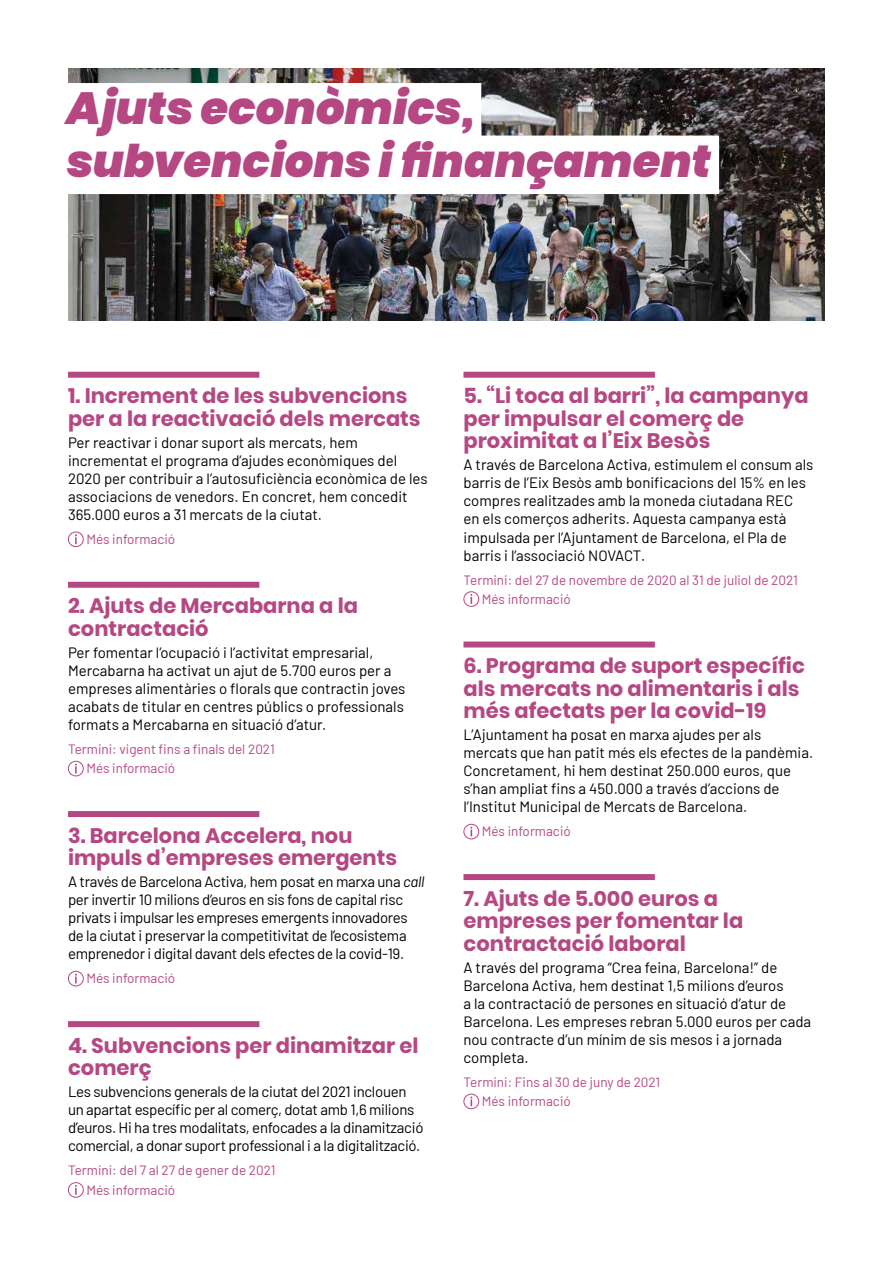
<style>
.page{position:relative;width:893px;height:1263px;background:#fff}
.page>*{position:absolute;margin:0;border:0;box-sizing:border-box;transform-origin:0 0}
.t1{font:italic 900 45px/52.5px "Poppins";color:#b54883}
.t2{font:700 21px/22.5px "Poppins";color:#b54883}
.t3{font:15px/18px "Barlow";color:#000}
.t4{font:15px/18px "Barlow";letter-spacing:-.02em;color:#000}
.t5{font:13.5px/19.2px "Barlow";color:#b54883}
.s1{font-style:italic}
</style>
<div class="page">
<img style="left:68px;top:68px;width:757px;height:252px">
<div style="left:67px;top:83px;width:414px;height:59px;background:#fff"></div>
<div style="left:67px;top:136px;width:652px;height:58px;background:#fff"></div>
<div style="left:68px;top:372px;width:191px;height:6px;background:#b54883"></div>
<div style="left:68px;top:582px;width:191px;height:6px;background:#b54883"></div>
<div style="left:68px;top:811px;width:191px;height:6px;background:#b54883"></div>
<div style="left:68px;top:1021px;width:191px;height:6px;background:#b54883"></div>
<div style="left:68px;top:532px;width:16px;height:15px;border:1px solid #b54883;border-radius:50%"></div>
<svg style="left:75px;top:534px;width:2px;height:10px"></svg>
<div style="left:68px;top:761px;width:16px;height:15px;border:1px solid #b54883;border-radius:50%"></div>
<svg style="left:75px;top:764px;width:2px;height:9px"></svg>
<div style="left:68px;top:971px;width:16px;height:15px;border:1px solid #b54883;border-radius:50%"></div>
<svg style="left:75px;top:974px;width:2px;height:9px"></svg>
<div style="left:68px;top:1182px;width:16px;height:16px;border:1px solid #b54883;border-radius:50%"></div>
<svg style="left:75px;top:1185px;width:2px;height:10px"></svg>
<div style="left:463px;top:372px;width:192px;height:6px;background:#b54883"></div>
<div style="left:463px;top:641px;width:192px;height:6px;background:#b54883"></div>
<div style="left:463px;top:874px;width:192px;height:6px;background:#b54883"></div>
<div style="left:463px;top:591px;width:16px;height:16px;border:1px solid #b54883;border-radius:50%"></div>
<svg style="left:470px;top:594px;width:2px;height:10px"></svg>
<div style="left:463px;top:824px;width:16px;height:15px;border:1px solid #b54883;border-radius:50%"></div>
<svg style="left:470px;top:827px;width:2px;height:9px"></svg>
<div style="left:463px;top:1094px;width:16px;height:15px;border:1px solid #b54883;border-radius:50%"></div>
<svg style="left:470px;top:1096px;width:2px;height:10px"></svg>
<h1 class="t1" style="left:67px;top:83px;width:646px">Ajuts econòmics, subvencions i finançament</h1>
<h2 class="t2" style="left:68px;top:385px;width:354px">1. Increment de les subvencions per a la reactivació dels mercats</h2>
<p class="t3" style="left:68px;top:432px;width:361px">Per reactivar i donar suport als mercats, hem incrementat el programa d’ajudes econòmiques del 2020 per contribuir a l’autosuficiència econòmica de les associacions de venedors. En concret, hem concedit 365.000 euros a 31 mercats de la ciutat.</p>
<p class="t5" style="left:86px;top:528px;width:90px">Més informació</p>
<h2 class="t2" style="left:68px;top:595px;width:291px">2. Ajuts de Mercabarna a la contractació</h2>
<p class="t3" style="left:68px;top:642px;width:339px">Per fomentar l’ocupació i l’activitat empresarial, Mercabarna ha activat un ajut de 5.700 euros per a empreses alimentàries o florals que contractin joves acabats de titular en centres públics o professionals formats a Mercabarna en situació d’atur.</p>
<p class="t5" style="left:86px;top:738px;width:190px;text-indent:-18px">Termini: vigent fins a finals del 2021<br>Més informació</p>
<h2 class="t2" style="left:68px;top:824px;width:331px">3. Barcelona Accelera, nou impuls d’empreses emergents</h2>
<p class="t4" style="left:68px;top:872px;width:358px">A través de Barcelona Activa, hem posat en marxa una <span class="s1">call </span>per invertir 10 milions d’euros en sis fons de capital risc privats i impulsar les empreses emergents innovadores de la ciutat i preservar la competitivitat de l’ecosistema emprenedor i digital davant dels efectes de la covid-19.</p>
<p class="t5" style="left:86px;top:968px;width:90px">Més informació</p>
<h2 class="t2" style="left:68px;top:1034px;width:352px">4. Subvencions per dinamitzar el comerç</h2>
<p class="t4" style="left:68px;top:1082px;width:357px">Les subvencions generals de la ciutat del 2021 inclouen un apartat específic per al comerç, dotat amb 1,6 milions d’euros. Hi ha tres modalitats, enfocades a la dinamització comercial, a donar suport professional i a la digitalització.</p>
<p class="t5" style="left:86px;top:1160px;width:191px;text-indent:-18px">Termini: del 7 al 27 de gener de 2021<br>Més informació</p>
<h2 class="t2" style="left:463px;top:385px;width:347px">5. “Li toca al barri”, la campanya per impulsar el comerç de proximitat a l’Eix Besòs</h2>
<p class="t3" style="left:463px;top:455px;width:351px">A través de Barcelona Activa, estimulem el consum als barris de l’Eix Besòs amb bonificacions del 15% en les compres realitzades amb la moneda ciutadana REC<br>en els comerços adherits. Aquesta campanya està impulsada per l’Ajuntament de Barcelona, el Pla de barris i l’associació NOVACT.</p>
<p class="t5" style="left:482px;top:569px;width:318px;text-indent:-18px">Termini: del 27 de novembre de 2020 al 31 de juliol de 2021<br>Més informació</p>
<h2 class="t2" style="left:463px;top:654px;width:343px">6. Programa de suport específic als mercats no alimentaris i als més afectats per la covid-19</h2>
<p class="t3" style="left:463px;top:725px;width:351px">L’Ajuntament ha posat en marxa ajudes per als mercats que han patit més els efectes de la pandèmia.<br>Concretament, hi hem destinat 250.000 euros, que s’han ampliat fins a 450.000 a través d’accions de l’Institut Municipal de Mercats de Barcelona.</p>
<p class="t5" style="left:482px;top:821px;width:90px">Més informació</p>
<h2 class="t2" style="left:463px;top:887px;width:281px">7. Ajuts de 5.000 euros a empreses per fomentar la contractació laboral</h2>
<p class="t3" style="left:463px;top:957px;width:349px">A través del programa “Crea feina, Barcelona!” de Barcelona Activa, hem destinat 1,5 milions d’euros<br>a la contractació de persones en situació d’atur de Barcelona. Les empreses rebran 5.000 euros per cada nou contracte d’un mínim de sis mesos i a jornada completa.</p>
<p class="t5" style="left:482px;top:1071px;width:180px;text-indent:-18px">Termini: Fins al 30 de juny de 2021<br>Més informació</p>
</div>
